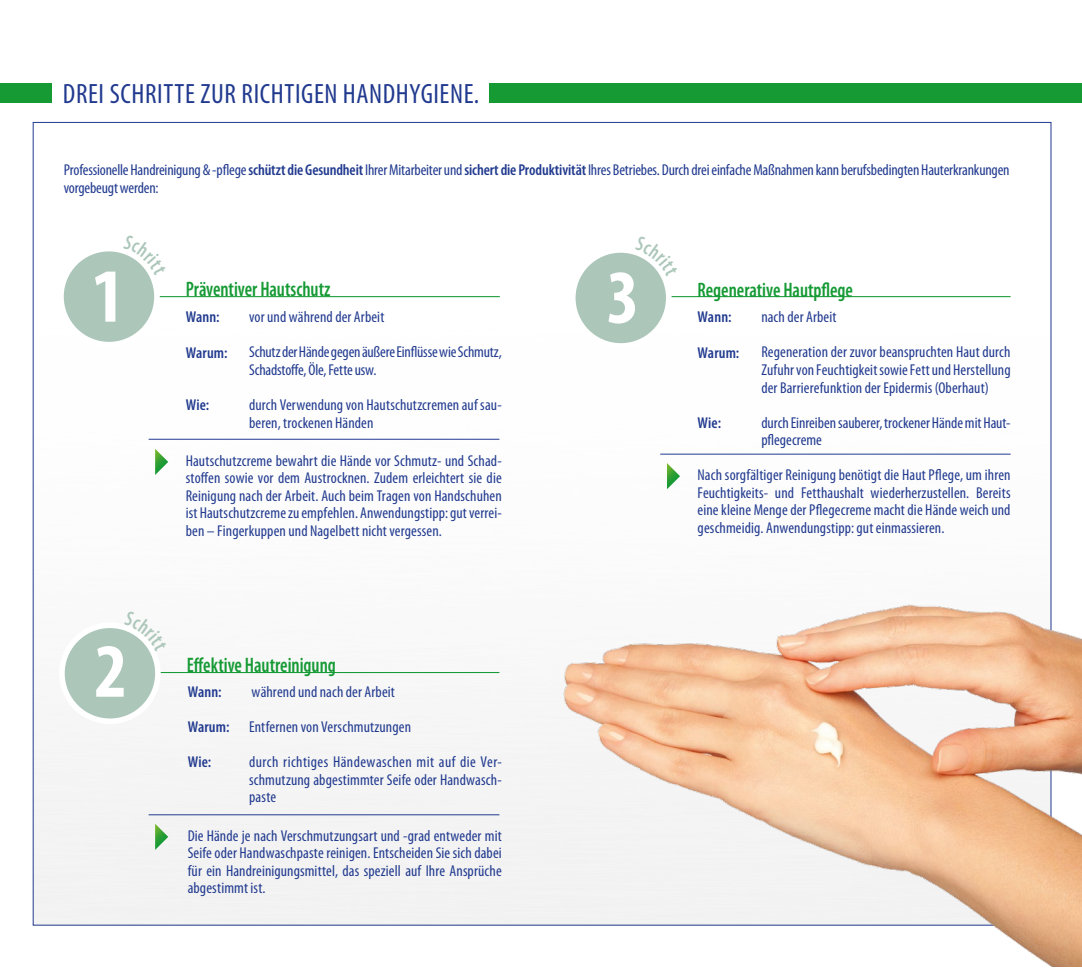
<style>
.page{position:relative;width:1082px;height:968px;background:#fff}
.page>*{position:absolute;margin:0;border:0;box-sizing:border-box;transform-origin:0 0}
.t1{font:condensed 28px "Myriad Pro";letter-spacing:.02em;color:#213a8f}
.t2{font:600 condensed 21px "Myriad Pro";color:#159a34;scale:.9 1}
.t3{font:condensed 15.75px/17.5px "Myriad Pro";letter-spacing:.005em;color:#213a8f;text-align:justify}
.t4{font:condensed 15.75px/17.5px "Myriad Pro";letter-spacing:-.015em;color:#213a8f}
.t5{font:600 condensed 15.75px "Myriad Pro";letter-spacing:.01em;color:#213a8f}
.s1{font-weight:600}
</style>
<div class="page">
<hr style="left:149px;top:439px;width:350px;height:1px;background:#213a8f">
<hr style="left:149px;top:814px;width:350px;height:1px;background:#213a8f">
<hr style="left:142px;top:296px;width:358px;height:1px;background:#159a34">
<div style="left:61px;top:248px;width:96px;height:96px;background:#acc7ba;border-radius:50%"></div>
<div style="left:58px;top:246px;width:102px;height:101px;border:6px solid #fff;border-radius:50%"></div>
<svg style="left:95px;top:271px;width:20px;height:50px"></svg>
<hr style="left:143px;top:672px;width:356px;height:1px;background:#159a34">
<div style="left:62px;top:625px;width:96px;height:96px;background:#acc7ba;border-radius:50%"></div>
<div style="left:59px;top:622px;width:102px;height:102px;border:6px solid #fff;border-radius:50%"></div>
<svg style="left:155px;top:449px;width:13px;height:26px"></svg>
<svg style="left:155px;top:823px;width:13px;height:26px"></svg>
<div style="left:0;top:83px;width:51px;height:20px;background:#159a34"></div>
<hr style="left:660px;top:454px;width:350px;height:1px;background:#213a8f">
<img style="left:546px;top:522px;width:535px;height:444px">
<hr style="left:650px;top:296px;width:360px;height:1px;background:#159a34">
<div style="left:572px;top:250px;width:96px;height:96px;background:#acc7ba;border-radius:50%"></div>
<div style="left:570px;top:247px;width:101px;height:102px;border:6px solid #fff;border-radius:50%"></div>
<svg style="left:667px;top:463px;width:13px;height:26px"></svg>
<div style="left:490px;top:83px;width:591px;height:20px;background:#159a34"></div>
<svg style="left:123px;top:248px;width:32px;height:27px"></svg>
<svg style="left:96px;top:611px;width:71px;height:85px"></svg>
<svg style="left:608px;top:247px;width:70px;height:76px"></svg>
<h1 class="t1" style="left:63px;top:77px;width:418px">DREI SCHRITTE ZUR RICHTIGEN HANDHYGIENE.</h1>
<p class="t4" style="left:64px;top:161px;width:947px">Professionelle Handreinigung &amp; -pflege <span class="s1">schützt die Gesundheit</span> Ihrer Mitarbeiter und <span class="s1">sichert die Produktivität</span> Ihres Betriebes. Durch drei einfache Maßnahmen kann berufsbedingten Hauterkrankungen vorgebeugt werden:</p>
<h2 class="t2" style="left:186px;top:276px;width:162px">Präventiver Hautschutz</h2>
<p class="t5" style="left:186px;top:307px;width:35px">Wann:</p>
<p class="t5" style="left:186px;top:342px;width:43px">Warum:</p>
<p class="t5" style="left:186px;top:395px;width:25px">Wie:</p>
<p class="t3" style="left:249px;top:308px;width:137px">vor und während der Arbeit</p>
<p class="t3" style="left:249px;top:343px;width:254px">Schutz der Hände gegen äußere Einflüsse wie Schmutz,<br>Schadstoffe, Öle, Fette usw.</p>
<p class="t3" style="left:249px;top:396px;width:254px">durch Verwendung von Hautschutzcremen auf sau&shy;beren, trockenen Händen</p>
<p class="t3" style="left:186px;top:451px;width:317px">Hautschutzcreme bewahrt die Hände vor Schmutz- und Schad&shy;stoffen sowie vor dem Austrocknen. Zudem erleichtert sie die Reinigung nach der Arbeit. Auch beim Tragen von Handschuhen ist Hautschutzcreme zu empfehlen. Anwendungstipp: gut verrei&shy;ben – Fingerkuppen und Nagelbett nicht vergessen.</p>
<h2 class="t2" style="left:187px;top:652px;width:167px">Effektive Hautreinigung</h2>
<p class="t5" style="left:188px;top:682px;width:35px">Wann:</p>
<p class="t5" style="left:188px;top:717px;width:43px">Warum:</p>
<p class="t5" style="left:188px;top:752px;width:25px">Wie:</p>
<p class="t3" style="left:252px;top:683px;width:145px">während und nach der Arbeit</p>
<p class="t3" style="left:249px;top:718px;width:163px">Entfernen von Verschmutzungen</p>
<p class="t3" style="left:249px;top:753px;width:254px">durch richtiges Händewaschen mit auf die Ver&shy;schmutzung abgestimmter Seife oder Handwasch&shy;paste</p>
<p class="t3" style="left:188px;top:826px;width:315px">Die Hände je nach Verschmutzungsart und -grad entweder mit Seife oder Handwaschpaste reinigen. Entscheiden Sie sich dabei für ein Handreinigungsmittel, das speziell auf Ihre Ansprüche abgestimmt ist.</p>
<h2 class="t2" style="left:697px;top:277px;width:174px">Regenerative Hautpflege</h2>
<p class="t5" style="left:697px;top:307px;width:35px">Wann:</p>
<p class="t5" style="left:697px;top:342px;width:43px">Warum:</p>
<p class="t5" style="left:697px;top:412px;width:25px">Wie:</p>
<p class="t3" style="left:761px;top:308px;width:77px">nach der Arbeit</p>
<p class="t3" style="left:761px;top:343px;width:251px">Regeneration der zuvor beanspruchten Haut durch Zufuhr von Feuchtigkeit sowie Fett und Herstellung der Barrierefunktion der Epidermis (Oberhaut)</p>
<p class="t3" style="left:761px;top:413px;width:251px">durch Einreiben sauberer, trockener Hände mit Haut&shy;pflegecreme</p>
<p class="t3" style="left:697px;top:466px;width:314px">Nach sorgfältiger Reinigung benötigt die Haut Pflege, um ihren Feuchtigkeits- und Fetthaushalt wiederherzustellen. Bereits eine kleine Menge der Pflegecreme macht die Hände weich und geschmeidig. Anwendungstipp: gut einmassieren.</p>
</div>
